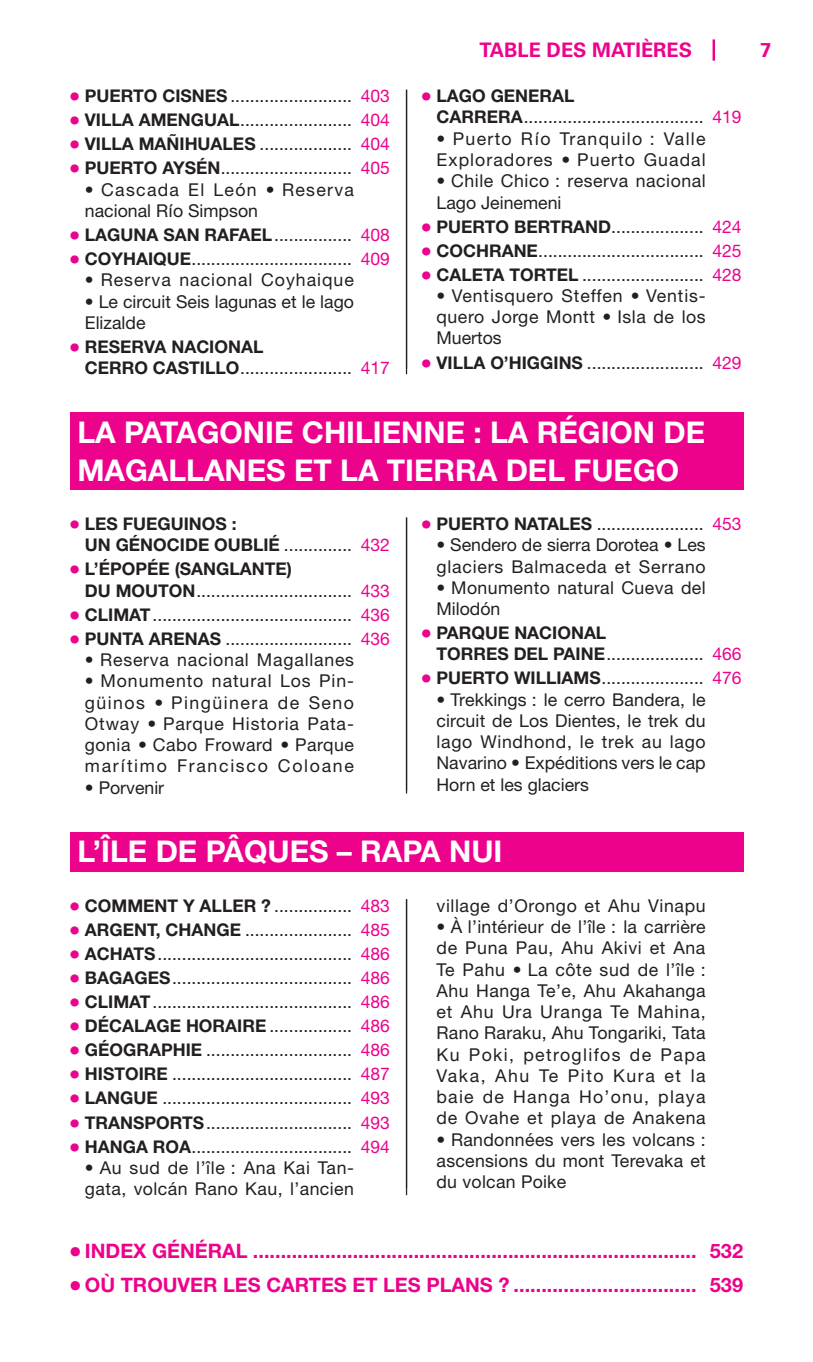
<style>
.page{position:relative;width:813px;height:1362px;background:#fff}
.page>*{position:absolute;margin:0;border:0;box-sizing:border-box;transform-origin:0 0}
.t1{font:700 30px/37.5px "Helvetica Neue LT Std";color:#fff}
.t2{font:700 20px/34.2px "Helvetica Neue LT Std";color:#ed028c}
.t3{font:700 20px "Univers LT Std";color:#ed028c}
.t4{font:17.75px/21.2px "Helvetica Neue LT Std";letter-spacing:.03em;color:#231f20;text-align:justify}
.t5{font:17.75px/21.2px "Helvetica Neue LT Std";letter-spacing:.06em;color:#231f20}
.t6{font:17.75px/21.2px "Helvetica Neue LT Std";color:#231f20}
.t7{font:17.75px/21.2px "Helvetica Neue LT Std";letter-spacing:.075em;color:#231f20}
.t8{font:17.75px "Helvetica Neue LT Std";letter-spacing:.055em;color:#231f20}
.t9{font:17.5px/24px "Helvetica Neue LT Std";color:#231f20}
.t10{font:700 17.5px/21.2px "Helvetica Neue LT Std";color:#231f20}
.s1{font-family:"Picto Routard";color:#ed028c}
.s2{font-weight:700}
.s3{color:#ed028c}
.s4{font-family:"Arial"}
.s5{font-family:"Picto Routard";font-weight:400;color:#ed028c}
.s6{font-weight:400}
.s7{font-weight:400;color:#ed028c}
.s8{font-family:"Picto Routard";font-weight:400}
</style>
<div class="page">
<hr style="left:713px;top:39px;width:2px;height:22px;background:#ed028c">
<hr style="left:406px;top:90px;width:1px;height:284px;background:#231f20">
<div style="left:70px;top:412px;width:673px;height:78px;background:#ed028c"></div>
<hr style="left:406px;top:518px;width:1px;height:276px;background:#231f20">
<div style="left:70px;top:832px;width:673px;height:39px;background:#ed028c"></div>
<hr style="left:406px;top:899px;width:1px;height:296px;background:#231f20">
<p class="t9" style="left:70px;top:84px;width:322px;text-align:justify"><span class="s1">G</span> <span class="s2">PUERTO CISNES</span> ......................... <span class="s3">403<br></span><span class="s1">G</span> <span class="s2">VILLA AMENGUAL</span>....................... <span class="s3">404<br></span><span class="s1">G</span> <span class="s2">VILLA MAÑIHUALES</span> ................... <span class="s3">404<br></span><span class="s1">G</span> <span class="s2">PUERTO AYSÉN</span>........................... <span class="s3">405</span></p>
<p class="t7" style="left:85px;top:179px;width:271px">• Cascada El León • Reserva nacional R<span class="s4">í</span>o Simpson</p>
<p class="t9" style="left:70px;top:223px;width:322px"><span class="s1">G</span> <span class="s2">LAGUNA SAN RAFAEL</span>................ <span class="s3">408<br></span><span class="s1">G</span> <span class="s2">COYHAIQUE</span>................................. <span class="s3">409</span></p>
<p class="t8" style="left:85px;top:269px;width:271px">• Reserva nacional Coyhaique</p>
<p class="t6" style="left:85px;top:290px;width:271px">• Le circuit Seis lagunas et le lago<br>Elizalde</p>
<p class="t10" style="left:85px;top:336px;width:307px;text-indent:-15px"><span class="s5">G</span> RESERVA NACIONAL<br>CERRO CASTILLO<span class="s6">.......................</span> <span class="s7">417</span></p>
<p class="t3" style="left:480px;top:38px;width:214px">TABLE DES MATIÈRES</p>
<p class="t3" style="left:760px;top:38px;width:13px">7</p>
<p class="t9" style="left:437px;top:85px;width:307px;line-height:21.2px;text-indent:-15px"><span class="s1">G</span> <span class="s2">LAGO GENERAL<br>CARRERA</span>..................................... <span class="s3">419</span></p>
<p class="t5" style="left:437px;top:128px;width:271px">• Puerto R<span class="s4">í</span>o Tranquilo : Valle<br>Exploradores • Puerto Guadal</p>
<p class="t4" style="left:437px;top:170px;width:271px">• Chile Chico : reserva nacional<br>Lago Jeinemeni</p>
<p class="t9" style="left:422px;top:214px;width:322px;text-align:justify"><span class="s1">G</span> <span class="s2">PUERTO BERTRAND</span>................... <span class="s3">424<br></span><span class="s1">G</span> <span class="s2">COCHRANE</span>.................................. <span class="s3">425<br></span><span class="s1">G</span> <span class="s2">CALETA TORTEL</span> ......................... <span class="s3">428</span></p>
<p class="t4" style="left:437px;top:285px;width:271px">• Ventisquero Steffen • Ventis&shy;quero Jorge Montt • Isla de los Muertos</p>
<p class="t9" style="left:422px;top:350px;width:322px"><span class="s1">G</span> <span class="s2">VILLA O’HIGGINS</span> ........................ <span class="s3">429</span></p>
<h1 class="t1" style="left:77px;top:413px;width:629px">LA PATAGONIE CHILIENNE : LA RÉGION DE<br>MAGALLANES ET LA TIERRA DEL FUEGO</h1>
<p class="t10" style="left:85px;top:513px;width:307px;text-indent:-15px"><span class="s5">G</span> LES FUEGUINOS :<br>UN GÉNOCIDE OUBLIÉ <span class="s6">..............</span> <span class="s7">432</span></p>
<p class="t9" style="left:85px;top:558px;width:307px;line-height:21.2px;text-indent:-15px"><span class="s1">G</span> <span class="s2">L’ÉPOPÉE (SANGLANTE)<br>DU MOUTON</span>................................ <span class="s3">433</span></p>
<p class="t9" style="left:70px;top:602px;width:322px"><span class="s1">G</span> <span class="s2">CLIMAT</span>......................................... <span class="s3">436<br></span><span class="s1">G</span> <span class="s2">PUNTA ARENAS</span> .......................... <span class="s3">436</span></p>
<p class="t4" style="left:85px;top:649px;width:271px">• Reserva nacional Magallanes</p>
<p class="t4" style="left:85px;top:670px;width:271px">• Monumento natural Los Pin&shy;güinos • Pingüinera de Seno Otway • Parque Historia Pata&shy;gonia • Cabo Froward • Parque mar<span class="s4">í</span>timo Francisco Coloane</p>
<p class="t6" style="left:85px;top:776px;width:81px">• Porvenir</p>
<p class="t9" style="left:422px;top:512px;width:322px"><span class="s1">G</span> <span class="s2">PUERTO NATALES</span> ...................... <span class="s3">453</span></p>
<p class="t4" style="left:437px;top:534px;width:271px">• Sendero de sierra Dorotea • Les glaciers Balmaceda et Serrano</p>
<p class="t4" style="left:437px;top:577px;width:271px">• Monumento natural Cueva del<br>Milodón</p>
<p class="t10" style="left:437px;top:622px;width:307px;text-indent:-15px"><span class="s5">G</span> PARQUE NACIONAL<br>TORRES DEL PAINE<span class="s6">....................</span> <span class="s7">466</span></p>
<p class="t9" style="left:422px;top:666px;width:322px"><span class="s1">G</span> <span class="s2">PUERTO WILLIAMS</span>..................... <span class="s3">476</span></p>
<p class="t4" style="left:437px;top:688px;width:271px">• Trekkings : le cerro Bandera, le circuit de Los Dientes, le trek du lago Windhond, le trek au lago Navarino • Expéditions vers le cap Horn et les glaciers</p>
<h1 class="t1" style="left:77px;top:832px;width:427px">L’ÎLE DE PÂQUES – RAPA NUI</h1>
<p class="t9" style="left:70px;top:893px;width:322px;text-align:justify"><span class="s1">G</span> <span class="s2">COMMENT Y ALLER ?</span> ................ <span class="s3">483<br></span><span class="s1">G</span> <span class="s2">ARGENT, CHANGE</span> ...................... <span class="s3">485<br></span><span class="s1">G</span> <span class="s2">ACHATS</span>........................................ <span class="s3">486<br></span><span class="s1">G</span> <span class="s2">BAGAGES</span>..................................... <span class="s3">486<br></span><span class="s1">G</span> <span class="s2">CLIMAT</span>......................................... <span class="s3">486<br></span><span class="s1">G</span> <span class="s2">DÉCALAGE HORAIRE</span> ................. <span class="s3">486<br></span><span class="s1">G</span> <span class="s2">GÉOGRAPHIE</span> .............................. <span class="s3">486<br></span><span class="s1">G</span> <span class="s2">HISTOIRE</span> ..................................... <span class="s3">487<br></span><span class="s1">G</span> <span class="s2">LANGUE</span> ....................................... <span class="s3">493<br></span><span class="s1">G</span> <span class="s2">TRANSPORTS</span>.............................. <span class="s3">493<br></span><span class="s1">G</span> <span class="s2">HANGA ROA</span>................................. <span class="s3">494</span></p>
<p class="t4" style="left:85px;top:1157px;width:271px">• Au sud de l’île : Ana Kai Tan&shy;gata, volcán Rano Kau, l’ancien</p>
<p class="t4" style="left:437px;top:895px;width:271px">village d’Orongo et Ahu Vinapu</p>
<p class="t4" style="left:437px;top:916px;width:271px">• À l’intérieur de l’île : la carrière de Puna Pau, Ahu Akivi et Ana Te Pahu • La côte sud de l’île :<br>Ahu Hanga Te’e, Ahu Akahanga et Ahu Ura Uranga Te Mahina, Rano Raraku, Ahu Tongariki, Tata Ku Poki, petroglifos de Papa Vaka, Ahu Te Pito Kura et la baie de Hanga Ho’onu, playa de Ovahe et playa de Anakena</p>
<p class="t4" style="left:437px;top:1128px;width:271px">• Randonnées vers les volcans : ascensions du mont Terevaka et du volcan Poike</p>
<p class="t2" style="left:70px;top:1233px;width:675px"><span class="s8">G</span> INDEX GÉNÉRAL ................................................................................ 532<br><span class="s8">G</span> OÙ TROUVER LES CARTES ET LES PLANS ? ................................. 539</p>
</div>
